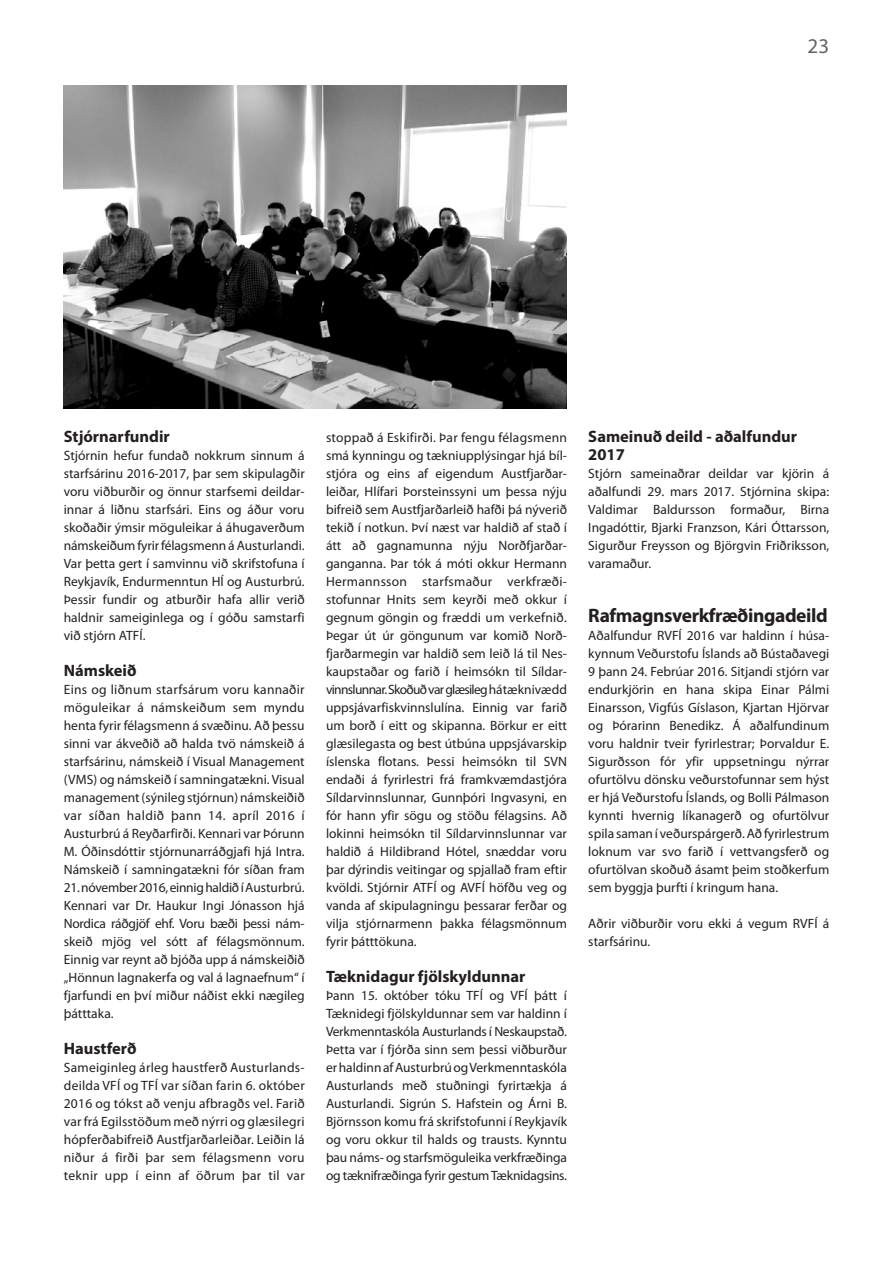
<style>
.page{position:relative;width:893px;height:1263px;background:#fff}
.page>*{position:absolute;margin:0;border:0;box-sizing:border-box;transform-origin:0 0}
.t1{font:21px "Myriad Pro";color:#636366}
.t2{font:700 19.5px "Myriad Pro";letter-spacing:-.02em;color:#231f20}
.t3{font:700 16.5px/18px "Myriad Pro";color:#231f20}
.t4{font:13.5px/18px "Myriad Pro";color:#231f20;text-align:justify}
</style>
<div class="page">
<img style="left:64px;top:85px;width:503px;height:323px">
<h1 class="t1" style="left:808px;top:33px;width:23px">23</h1>
<p class="t3" style="left:64px;top:427px;width:108px">Stjórnarfundir</p>
<p class="t4" style="left:64px;top:446px;width:242px">Stjórnin hefur fundað nokkrum sinnum á starfsárinu 2016-2017, þar sem skipulagðir voru viðburðir og önnur starfsemi deildar&shy;innar á liðnu starfsári. Eins og áður voru skoðaðir ýmsir möguleikar á áhugaverðum námskeiðum fyrir félagsmenn á Austurlandi.<br>Var þetta gert í samvinnu við skrifstofuna í Reykjavík, Endurmenntun HÍ og Austurbrú.<br>Þessir fundir og atburðir hafa allir verið haldnir sameiginlega og í góðu samstarfi við stjórn ATFÍ.</p>
<p class="t3" style="left:64px;top:661px;width:74px">Námskeið</p>
<p class="t4" style="left:64px;top:680px;width:242px">Eins og liðnum starfsárum voru kannaðir möguleikar á námskeiðum sem myndu henta fyrir félagsmenn á svæðinu. Að þessu sinni var ákveðið að halda tvö námskeið á starfsárinu, námskeið í Visual Management (VMS) og námskeið í samningatækni. Visual management (sýnileg stjórnun) námskeiðið var síðan haldið þann 14. apríl 2016 í Austurbrú á Reyðarfirði. Kennari var Þórunn M. Óðinsdóttir stjórnunarráðgjafi hjá Intra.<br>Námskeið í samningatækni fór síðan fram</p>
<p class="t4" style="left:64px;top:878px;width:242px">21. nóvember 2016, einnig haldið í Austurbrú.<br>Kennari var Dr. Haukur Ingi Jónasson hjá Nordica ráðgjöf ehf. Voru bæði þessi nám&shy;skeið mjög vel sótt af félagsmönnum.<br>Einnig var reynt að bjóða upp á námskeiðið „Hönnun lagnakerfa og val á lagnaefnum“ í fjarfundi en því miður náðist ekki nægileg þátttaka.</p>
<p class="t3" style="left:64px;top:1039px;width:74px">Haustferð</p>
<p class="t4" style="left:64px;top:1058px;width:242px">Sameiginleg árleg haustferð Austurlands&shy;deilda VFÍ og TFÍ var síðan farin 6. október 2016 og tókst að venju afbragðs vel. Farið var frá Egilsstöðum með nýrri og glæsilegri hópferðabifreið Austfjarðarleiðar. Leiðin lá niður á firði þar sem félagsmenn voru teknir upp í einn af öðrum þar til var</p>
<p class="t4" style="left:326px;top:428px;width:242px">stoppað á Eskifirði. Þar fengu félagsmenn smá kynningu og tækniupplýsingar hjá bíl&shy;stjóra og eins af eigendum Austfjarðar&shy;leiðar, Hlífari Þorsteinssyni um þessa nýju bifreið sem Austfjarðarleið hafði þá nýverið tekið í notkun. Því næst var haldið af stað í átt að gagnamunna nýju Norðfjarðar&shy;ganganna. Þar tók á móti okkur Hermann Hermannsson starfsmaður verkfræði&shy;stofunnar Hnits sem keyrði með okkur í gegnum göngin og fræddi um verkefnið.<br>Þegar út úr göngunum var komið Norð&shy;fjarðarmegin var haldið sem leið lá til Nes&shy;kaupstaðar og farið í heimsókn til Síldar&shy;vinnslunnar. Skoðuð var glæsileg hátæknivædd uppsjávarfiskvinnslulína. Einnig var farið um borð í eitt og skipanna. Börkur er eitt glæsilegasta og best útbúna uppsjávarskip íslenska flotans. Þessi heimsókn til SVN endaði á fyrirlestri frá framkvæmdastjóra Síldarvinnslunnar, Gunnþóri Ingvasyni, en fór hann yfir sögu og stöðu félagsins. Að lokinni heimsókn til Síldarvinnslunnar var haldið á Hildibrand Hótel, snæddar voru þar dýrindis veitingar og spjallað fram eftir kvöldi. Stjórnir ATFÍ og AVFÍ höfðu veg og vanda af skipulagningu þessarar ferðar og vilja stjórnarmenn þakka félagsmönnum fyrir þátttökuna.</p>
<p class="t3" style="left:326px;top:967px;width:201px">Tæknidagur fjölskyldunnar</p>
<p class="t4" style="left:326px;top:986px;width:242px">Þann 15. október tóku TFÍ og VFÍ þátt í Tæknidegi fjölskyldunnar sem var haldinn í Verkmenntaskóla Austurlands í Neskaupstað.<br>Þetta var í fjórða sinn sem þessi viðburður er haldinn af Austurbrú og Verkmenntaskóla Austurlands með stuðningi fyrirtækja á Austurlandi. Sigrún S. Hafstein og Árni B.<br>Björnsson komu frá skrifstofunni í Reykjavík og voru okkur til halds og trausts. Kynntu þau náms- og starfsmöguleika verkfræðinga og tæknifræðinga fyrir gestum Tæknidagsins.</p>
<p class="t3" style="left:588px;top:427px;width:210px">Sameinuð deild - aðalfundur<br>2017</p>
<p class="t4" style="left:588px;top:464px;width:242px">Stjórn sameinaðrar deildar var kjörin á aðalfundi 29. mars 2017. Stjórnina skipa:<br>Valdimar Baldursson formaður, Birna Ingadóttir, Bjarki Franzson, Kári Óttarsson, Sigurður Freysson og Björgvin Friðriksson, varamaður.</p>
<h2 class="t2" style="left:588px;top:602px;width:241px">Rafmagnsverkfræðingadeild</h2>
<p class="t4" style="left:588px;top:626px;width:242px">Aðalfundur RVFÍ 2016 var haldinn í húsa&shy;kynnum Veðurstofu Íslands að Bústaðavegi 9 þann 24. Febrúar 2016. Sitjandi stjórn var endurkjörin en hana skipa Einar Pálmi Einarsson, Vigfús Gíslason, Kjartan Hjörvar og Þórarinn Benedikz. Á aðalfundinum voru haldnir tveir fyrirlestrar; Þorvaldur E.<br>Sigurðsson fór yfir uppsetningu nýrrar ofurtölvu dönsku veðurstofunnar sem hýst er hjá Veðurstofu Íslands, og Bolli Pálmason kynnti hvernig líkanagerð og ofurtölvur spila saman í veðurspárgerð. Að fyrirlestrum loknum var svo farið í vettvangsferð og ofurtölvan skoðuð ásamt þeim stoðkerfum sem byggja þurfti í kringum hana.</p>
<p class="t4" style="left:588px;top:914px;width:242px">Aðrir viðburðir voru ekki á vegum RVFÍ á starfsárinu.</p>
</div>
